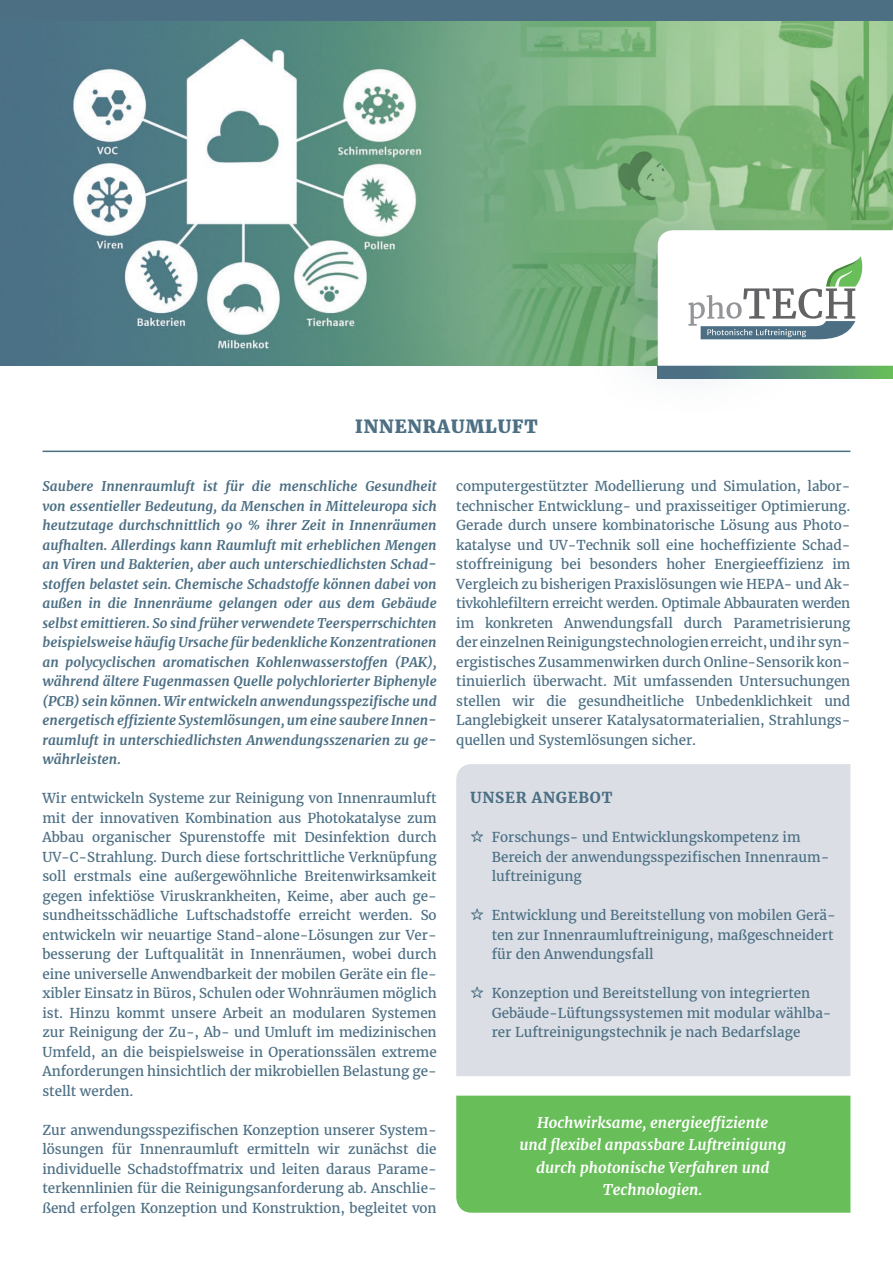
<style>
.page{position:relative;width:893px;height:1263px;background:#fff}
.page>*{position:absolute;margin:0;border:0;box-sizing:border-box;transform-origin:0 0}
.t1{font:900 18px "Merriweather";letter-spacing:.05em;color:#4c6f84}
.t2{font:italic 700 15px "Merriweather";color:#fff}
.t3{font:700 15px "Merriweather";letter-spacing:.05em;color:#4c6f84}
.t4{font:13.5px/19.5px "Merriweather";color:#4c6f84;text-align:justify}
.t5{font:italic 700 13.5px/19.5px "Merriweather";color:#4c6f84;text-align:justify}
.s1{font-family:"weimar"}
</style>
<div class="page">
<div style="left:0;top:0;width:893px;height:44px;background:#4c6f84"></div>
<img style="left:0;top:21px;width:893px;height:345px">
<svg style="left:585px;top:183px;width:214px;height:197px;background:#84b685"></svg>
<svg style="left:658px;top:366px;width:235px;height:12px;background:#568d77"></svg>
<svg style="left:658px;top:230px;width:235px;height:136px"></svg>
<hr style="left:43px;top:451px;width:807px;height:1px;background:#4c6f84">
<div style="left:456px;top:764px;width:394px;height:312px;background:#dbdfe5"></div>
<div style="left:456px;top:1096px;width:394px;height:117px;background:#68be58"></div>
<p class="t1" style="left:355px;top:414px;width:184px">INNENRAUMLUFT</p>
<p class="t5" style="left:43px;top:476px;width:396px">Saubere Innenraumluft ist für die menschliche Gesundheit von essentieller Bedeutung, da Menschen in Mitteleuropa sich heutzutage durchschnittlich 90 % ihrer Zeit in Innenräumen aufhalten. Allerdings kann Raumluft mit erheblichen Mengen an Viren und Bakterien, aber auch unterschiedlichsten Schad&shy;stoffen belastet sein. Chemische Schadstoffe können dabei von außen in die Innenräume gelangen oder aus dem Gebäude selbst emittieren. So sind früher verwendete Teersperrschichten beispielsweise häufig Ursache für bedenkliche Konzentrationen an polycyclischen aromatischen Kohlenwasserstoffen (PAK), während ältere Fugenmassen Quelle polychlorierter Biphenyle (PCB) sein können. Wir entwickeln anwendungsspezifische und energetisch effiziente Systemlösungen, um eine saubere Innen&shy;raumluft in unterschiedlichsten Anwendungsszenarien zu ge&shy;währleisten.</p>
<p class="t4" style="left:43px;top:788px;width:396px">Wir entwickeln Systeme zur Reinigung von Innenraumluft mit der innovativen Kombination aus Photokatalyse zum Abbau organischer Spurenstoffe mit Desinfektion durch UV-C-Strahlung. Durch diese fortschrittliche Verknüpfung soll erstmals eine außergewöhnliche Breitenwirksamkeit gegen infektiöse Viruskrankheiten, Keime, aber auch ge&shy;sundheitsschädliche Luftschadstoffe erreicht werden. So entwickeln wir neuartige Stand-alone-Lösungen zur Ver&shy;besserung der Luftqualität in Innenräumen, wobei durch eine universelle Anwendbarkeit der mobilen Geräte ein fle&shy;xibler Einsatz in Büros, Schulen oder Wohnräumen möglich ist. Hinzu kommt unsere Arbeit an modularen Systemen zur Reinigung der Zu-, Ab- und Umluft im medizinischen Umfeld, an die beispielsweise in Operationssälen extreme Anforderungen hinsichtlich der mikrobiellen Belastung ge&shy;stellt werden.</p>
<p class="t4" style="left:43px;top:1120px;width:396px">Zur anwendungsspezifischen Konzeption unserer System&shy;lösungen für Innenraumluft ermitteln wir zunächst die individuelle Schadstoffmatrix und leiten daraus Parame&shy;terkennlinien für die Reinigungsanforderung ab. Anschlie&shy;ßend erfolgen Konzeption und Konstruktion, begleitet von</p>
<p class="t4" style="left:456px;top:476px;width:396px">computergestützter Modellierung und Simulation, labor&shy;technischer Entwicklung- und praxisseitiger Optimierung.<br>Gerade durch unsere kombinatorische Lösung aus Photo&shy;katalyse und UV-Technik soll eine hocheffiziente Schad&shy;stoffreinigung bei besonders hoher Energieeffizienz im Vergleich zu bisherigen Praxislösungen wie HEPA- und Ak&shy;tivkohlefiltern erreicht werden. Optimale Abbauraten werden im konkreten Anwendungsfall durch Parametrisierung der einzelnen Reinigungstechnologien erreicht, und ihr syn&shy;ergistisches Zusammenwirken durch Online-Sensorik kon&shy;tinuierlich überwacht. Mit umfassenden Untersuchungen stellen wir die gesundheitliche Unbedenklichkeit und Langlebigkeit unserer Katalysatormaterialien, Strahlungs&shy;quellen und Systemlösungen sicher.</p>
<p class="t3" style="left:470px;top:788px;width:143px">UNSER ANGEBOT</p>
<p class="t4" style="left:492px;top:827px;width:339px;text-align:left;text-indent:-21px"><span class="s1">P</span> Forschungs- und Entwicklungskompetenz im<br>Bereich der anwendungsspezifischen Innenraum&shy;luftreinigung</p>
<p class="t4" style="left:492px;top:905px;width:346px;text-align:left;text-indent:-21px"><span class="s1">P</span> Entwicklung und Bereitstellung von mobilen Gerä&shy;ten zur Innenraumluftreinigung, maßgeschneidert für den Anwendungsfall</p>
<p class="t4" style="left:492px;top:983px;width:341px;text-align:left;text-indent:-21px"><span class="s1">P</span> Konzeption und Bereitstellung von integrierten<br>Gebäude-Lüftungssystemen mit modular wählba&shy;rer Luftreinigungstechnik je nach Bedarfslage</p>
<p class="t2" style="left:537px;top:1112px;width:233px">Hochwirksame, energieeffiziente</p>
<p class="t2" style="left:519px;top:1135px;width:268px">und flexibel anpassbare Luftreinigung</p>
<p class="t2" style="left:536px;top:1157px;width:235px">durch photonische Verfahren und</p>
<p class="t2" style="left:603px;top:1180px;width:101px">Technologien.</p>
</div>
